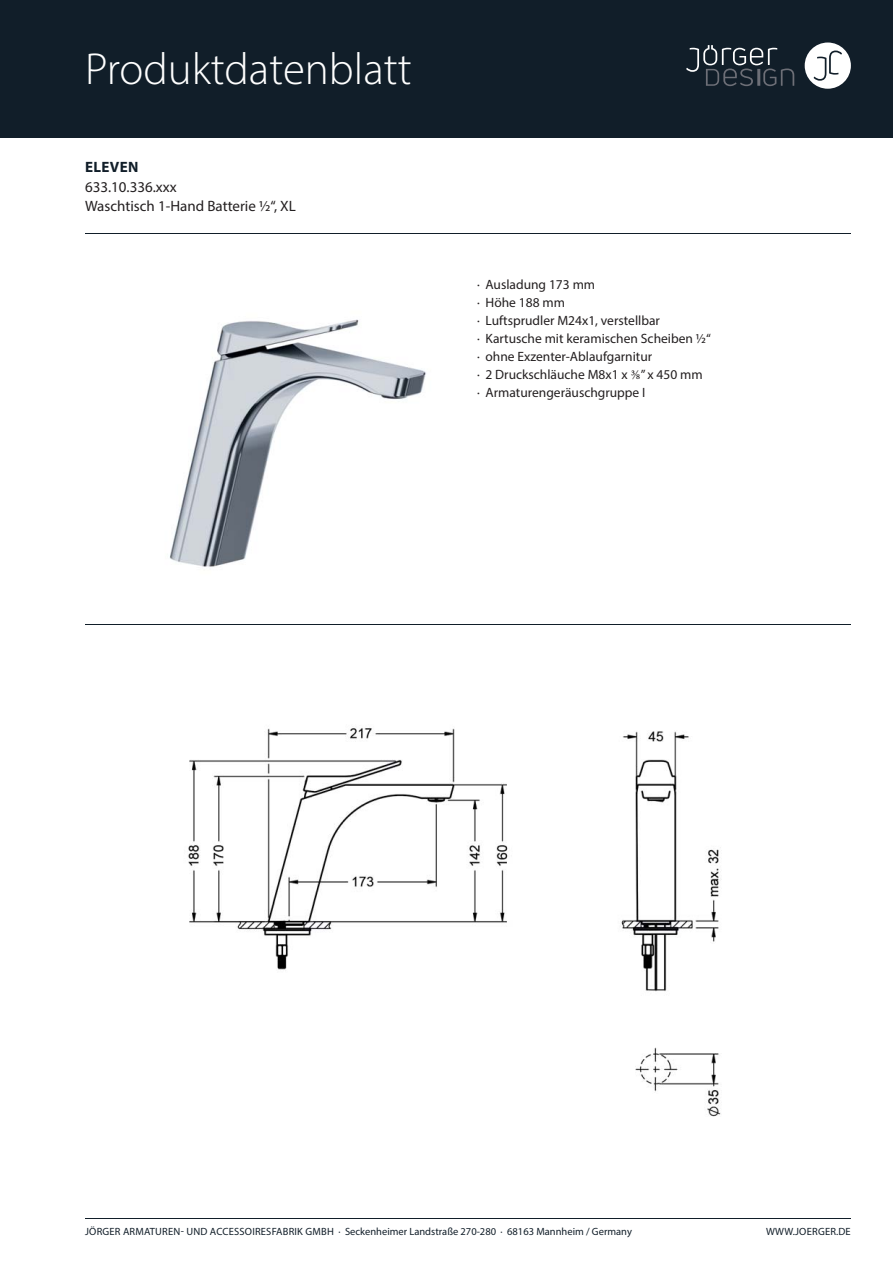
<style>
.page{position:relative;width:893px;height:1263px;background:#fff}
.page>*{position:absolute;margin:0;border:0;box-sizing:border-box;transform-origin:0 0}
.t1{font:300 45px "Myriad Pro";color:#fff}
.t2{font:15px "Myriad Pro";color:#231f20}
.t3{font:700 15px "Myriad Pro";letter-spacing:.02em;color:#111e29}
.t4{font:13.5px/18px "Myriad Pro";color:#231f20}
.t5{font:10.5px "Myriad Pro";letter-spacing:.005em;color:#111e29}
.s1{font-family:"Minion Pro"}
</style>
<div class="page">
<div style="left:0;top:0;width:893px;height:138px;background:#111e29"></div>
<div style="left:805px;top:43px;width:46px;height:46px;background:#fff;border-radius:50%"></div>
<svg style="left:814px;top:51px;width:28px;height:30px"></svg>
<svg style="left:686px;top:45px;width:108px;height:41px"></svg>
<hr style="left:85px;top:1218px;width:766px;height:1px;background:#111e29">
<hr style="left:85px;top:233px;width:766px;height:1px;background:#111e29">
<hr style="left:85px;top:624px;width:766px;height:1px;background:#111e29">
<img style="left:170px;top:319px;width:256px;height:248px">
<img style="left:188px;top:728px;width:533px;height:389px">
<h1 class="t1" style="left:85px;top:52px;width:328px">Produktdatenblatt</h1>
<p class="t3" style="left:85px;top:161px;width:55px">ELEVEN</p>
<p class="t2" style="left:85px;top:200px;width:212px">Waschtisch 1-Hand Batterie ½“, XL</p>
<p class="t2" style="left:85px;top:181px;width:93px">633.10.336.xxx</p>
<p class="t4" style="left:477px;top:277px;width:235px">· Ausladung 173 mm<br>· Höhe 188 mm<br>· Luftsprudler M24x1, verstellbar<br>· Kartusche mit keramischen Scheiben ½“ · ohne Exzenter-Ablaufgarnitur<br>· 2 Druckschläuche M8x1 x <span class="s1">⅜</span>” x 450 mm<br>· Armaturengeräuschgruppe I</p>
<p class="t5" style="left:85px;top:1228px;width:548px">JÖRGER ARMATUREN- UND ACCESSOIRESFABRIK GMBH · Seckenheimer Landstraße 270-280 · 68163 Mannheim / Germany</p>
<p class="t5" style="left:766px;top:1228px;width:86px">WWW.JOERGER.DE</p>
</div>
